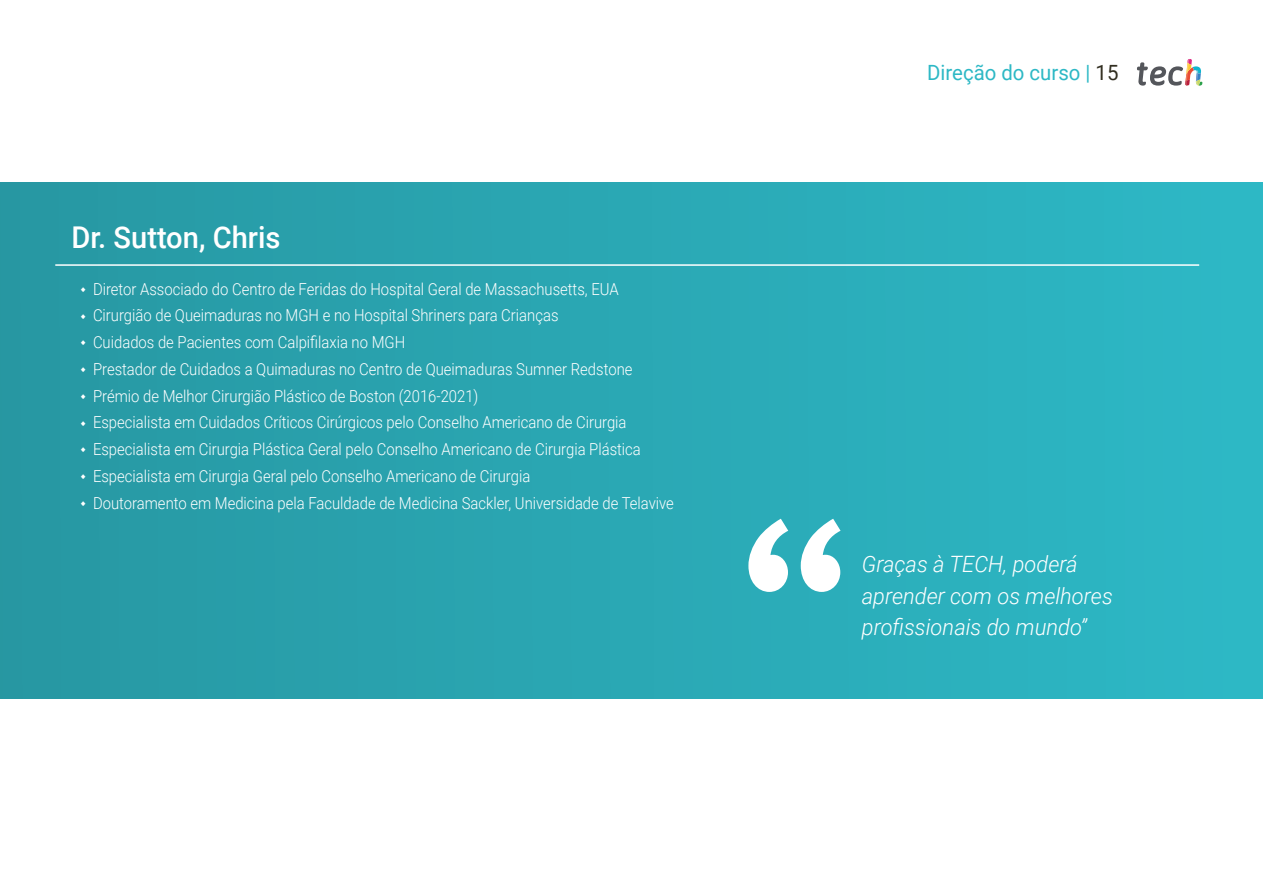
<style>
.page{position:relative;width:1263px;height:893px;background:#fff}
.page>*{position:absolute;margin:0;border:0;box-sizing:border-box;transform-origin:0 0}
.t1{font:500 30px "Roboto";color:#fff}
.t2{font:italic 300 22.5px/31.5px "Roboto";color:#fff}
.t3{font:21px "Roboto";color:#2db8c5}
.t4{font:300 16.5px/26.7px "Roboto";color:#fff;scale:.9 1}
.s1{color:#312e20}
</style>
<div class="page">
<svg style="left:1137px;top:59px;width:65px;height:27px"></svg>
<div style="left:0;top:182px;width:1263px;height:516px;background:linear-gradient(to right,#2797a2,#2db9c6)"></div>
<svg style="left:748px;top:519px;width:92px;height:73px"></svg>
<hr style="left:55px;top:264px;width:1144px;height:2px;background:#fff">
<svg style="left:81px;top:287px;width:5px;height:5px"></svg>
<svg style="left:81px;top:314px;width:5px;height:5px"></svg>
<svg style="left:81px;top:340px;width:5px;height:5px"></svg>
<svg style="left:81px;top:367px;width:5px;height:5px"></svg>
<svg style="left:81px;top:394px;width:5px;height:5px"></svg>
<svg style="left:81px;top:421px;width:5px;height:5px"></svg>
<svg style="left:81px;top:447px;width:5px;height:5px"></svg>
<svg style="left:81px;top:474px;width:5px;height:5px"></svg>
<svg style="left:81px;top:501px;width:5px;height:5px"></svg>
<h1 class="t1" style="left:71px;top:216px;width:211px">Dr. Sutton, Chris</h1>
<p class="t4" style="left:93px;top:275px;width:647px">Diretor Associado do Centro de Feridas do Hospital Geral de Massachusetts, EUA Cirurgião de Queimaduras no MGH e no Hospital Shriners para Crianças<br>Cuidados de Pacientes com Calpifilaxia no MGH<br>Prestador de Cuidados a Quimaduras no Centro de Queimaduras Sumner Redstone Prémio de Melhor Cirurgião Plástico de Boston (2016-2021)<br>Especialista em Cuidados Críticos Cirúrgicos pelo Conselho Americano de Cirurgia Especialista em Cirurgia Plástica Geral pelo Conselho Americano de Cirurgia Plástica Especialista em Cirurgia Geral pelo Conselho Americano de Cirurgia<br>Doutoramento em Medicina pela Faculdade de Medicina Sackler, Universidade de Telavive</p>
<p class="t3" style="left:927px;top:57px;width:193px">Direção do curso | <span class="s1">15</span></p>
<h2 class="t2" style="left:862px;top:548px;width:252px">Graças à TECH, poderá aprender com os melhores profissionais do mundo”</h2>
</div>
